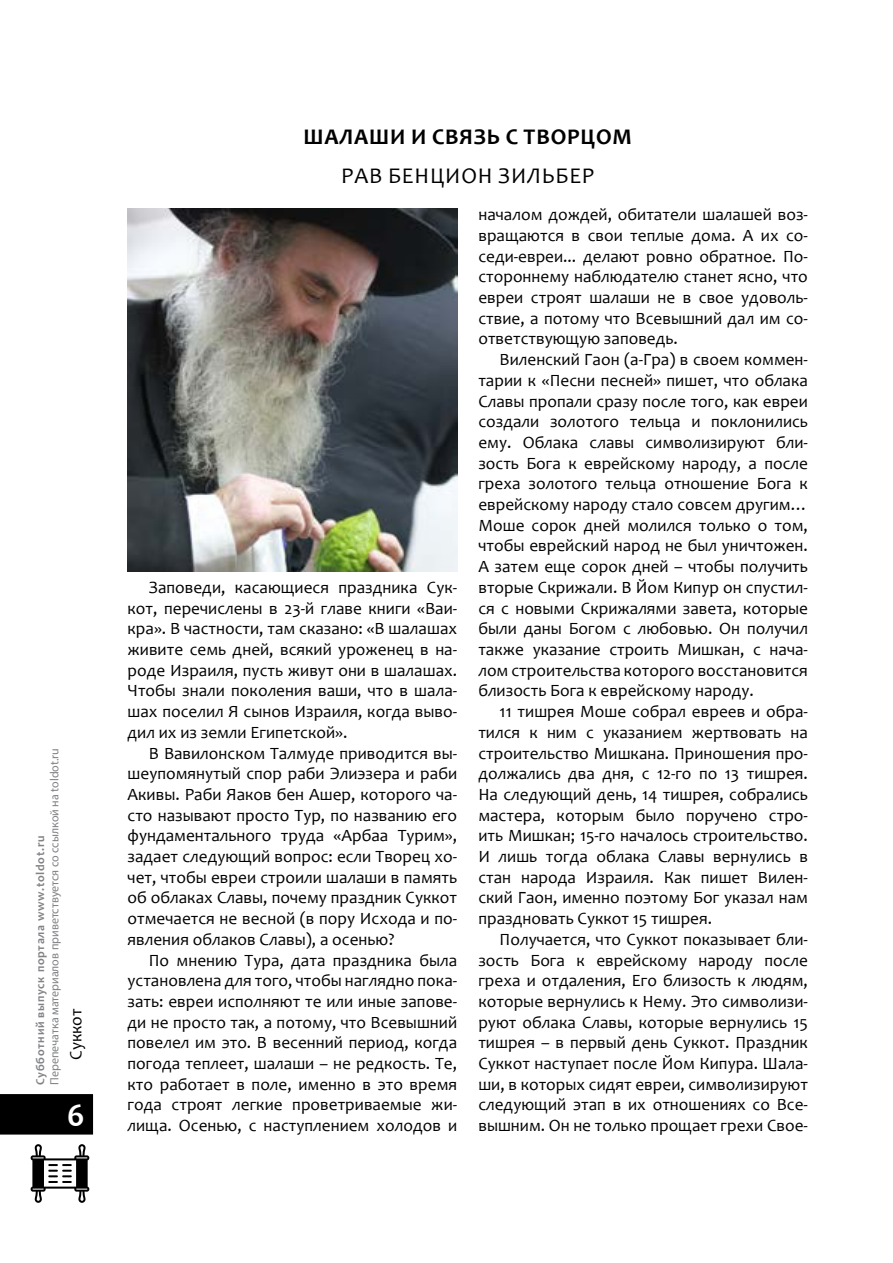
<style>
.page{position:relative;width:893px;height:1263px;background:#fff}
.page>*{position:absolute;margin:0;border:0;box-sizing:border-box;transform-origin:0 0}
.t1{font:700 33px "Candara";color:#fff}
.t2{font:700 22.5px "Candara";letter-spacing:.04em;color:#000}
.t3{font:22.5px "Candara";letter-spacing:.04em;color:#000}
.t4{font:17.25px/20.7px "Candara";color:#000;text-align:justify}
.t5{font:12px "Myriad Pro";color:#808285}
.t6{font:700 12px "Candara";letter-spacing:.06em;color:#808285}
</style>
<div class="page">
<div style="left:0;top:1094px;width:93px;height:40px;background:#000"></div>
<svg style="left:31px;top:1144px;width:58px;height:59px"></svg>
<img style="left:128px;top:208px;width:329px;height:363px">
<p class="t5" style="left:47px;top:1085px;width:338px;rotate:-90deg">Перепечатка материалов приветствуется со ссылкой на toldot.ru</p>
<p class="t6" style="left:33px;top:1085px;width:251px;rotate:-90deg">Субботний выпуск портала www.toldot.ru</p>
<p class="t4" style="left:65px;top:1060px;width:53px;rotate:-90deg">Суккот</p>
<h1 class="t1" style="left:67px;top:1095px;width:19px">6</h1>
<h2 class="t2" style="left:303px;top:122px;width:330px">ШАЛАШИ И СВЯЗЬ С ТВОРЦОМ</h2>
<h2 class="t3" style="left:341px;top:161px;width:255px">РАВ БЕНЦИОН ЗИЛЬБЕР</h2>
<p class="t4" style="left:128px;top:577px;width:331px;text-indent:21px">Заповеди, касающиеся праздника Сук&shy;кот, перечислены в 23-й главе книги «Ваи&shy;кра». В частности, там сказано: «В шалашах живите семь дней, всякий уроженец в на&shy;роде Израиля, пусть живут они в шалашах.<br>Чтобы знали поколения ваши, что в шала&shy;шах поселил Я сынов Израиля, когда выво&shy;дил их из земли Египетской».</p>
<p class="t4" style="left:128px;top:742px;width:331px;text-indent:21px">В Вавилонском Талмуде приводится вы&shy;шеупомянутый спор раби Элиэзера и раби Акивы. Раби Яаков бен Ашер, которого ча&shy;сто называют просто Тур, по названию его фундаментального труда «Арбаа Турим», задает следующий вопрос: если Творец хо&shy;чет, чтобы евреи строили шалаши в память об облаках Славы, почему праздник Суккот отмечается не весной (в пору Исхода и по&shy;явления облаков Славы), а осенью?</p>
<p class="t4" style="left:128px;top:949px;width:331px;text-indent:21px">По мнению Тура, дата праздника была установлена для того, чтобы наглядно пока&shy;зать: евреи исполняют те или иные запове&shy;ди не просто так, а потому, что Всевышний повелел им это. В весенний период, когда погода теплеет, шалаши – не редкость. Те, кто работает в поле, именно в это время года строят легкие проветриваемые жи&shy;лища. Осенью, с наступлением холодов и</p>
<p class="t4" style="left:478px;top:204px;width:331px">началом дождей, обитатели шалашей воз&shy;вращаются в свои теплые дома. А их со&shy;седи-евреи... делают ровно обратное. По&shy;стороннему наблюдателю станет ясно, что евреи строят шалаши не в свое удоволь&shy;ствие, а потому что Всевышний дал им со&shy;ответствующую заповедь.</p>
<p class="t4" style="left:478px;top:349px;width:331px;text-indent:21px">Виленский Гаон (а-Гра) в своем коммен&shy;тарии к «Песни песней» пишет, что облака Славы пропали сразу после того, как евреи создали золотого тельца и поклонились ему. Облака славы символизируют бли&shy;зость Бога к еврейскому народу, а после греха золотого тельца отношение Бога к еврейскому народу стало совсем другим… Моше сорок дней молился только о том, чтобы еврейский народ не был уничтожен.<br>А затем еще сорок дней – чтобы получить вторые Скрижали. В Йом Кипур он спустил&shy;ся с новыми Скрижалями завета, которые были даны Богом с любовью. Он получил также указание строить Мишкан, с нача&shy;лом строительства которого восстановится близость Бога к еврейскому народу.</p>
<p class="t4" style="left:478px;top:701px;width:331px;text-indent:21px">11 тишрея Моше собрал евреев и обра&shy;тился к ним с указанием жертвовать на строительство Мишкана. Приношения про&shy;должались два дня, с 12-го по 13 тишрея.<br>На следующий день, 14 тишрея, собрались мастера, которым было поручено стро&shy;ить Мишкан; 15-го началось строительство.<br>И лишь тогда облака Славы вернулись в стан народа Израиля. Как пишет Вилен&shy;ский Гаон, именно поэтому Бог указал нам праздновать Суккот 15 тишрея.</p>
<p class="t4" style="left:478px;top:929px;width:331px;text-indent:21px">Получается, что Суккот показывает бли&shy;зость Бога к еврейскому народу после греха и отдаления, Его близость к людям, которые вернулись к Нему. Это символизи&shy;руют облака Славы, которые вернулись 15 тишрея – в первый день Суккот. Праздник Суккот наступает после Йом Кипура. Шала&shy;ши, в которых сидят евреи, символизируют следующий этап в их отношениях со Все&shy;вышним. Он не только прощает грехи Свое-</p>
</div>
